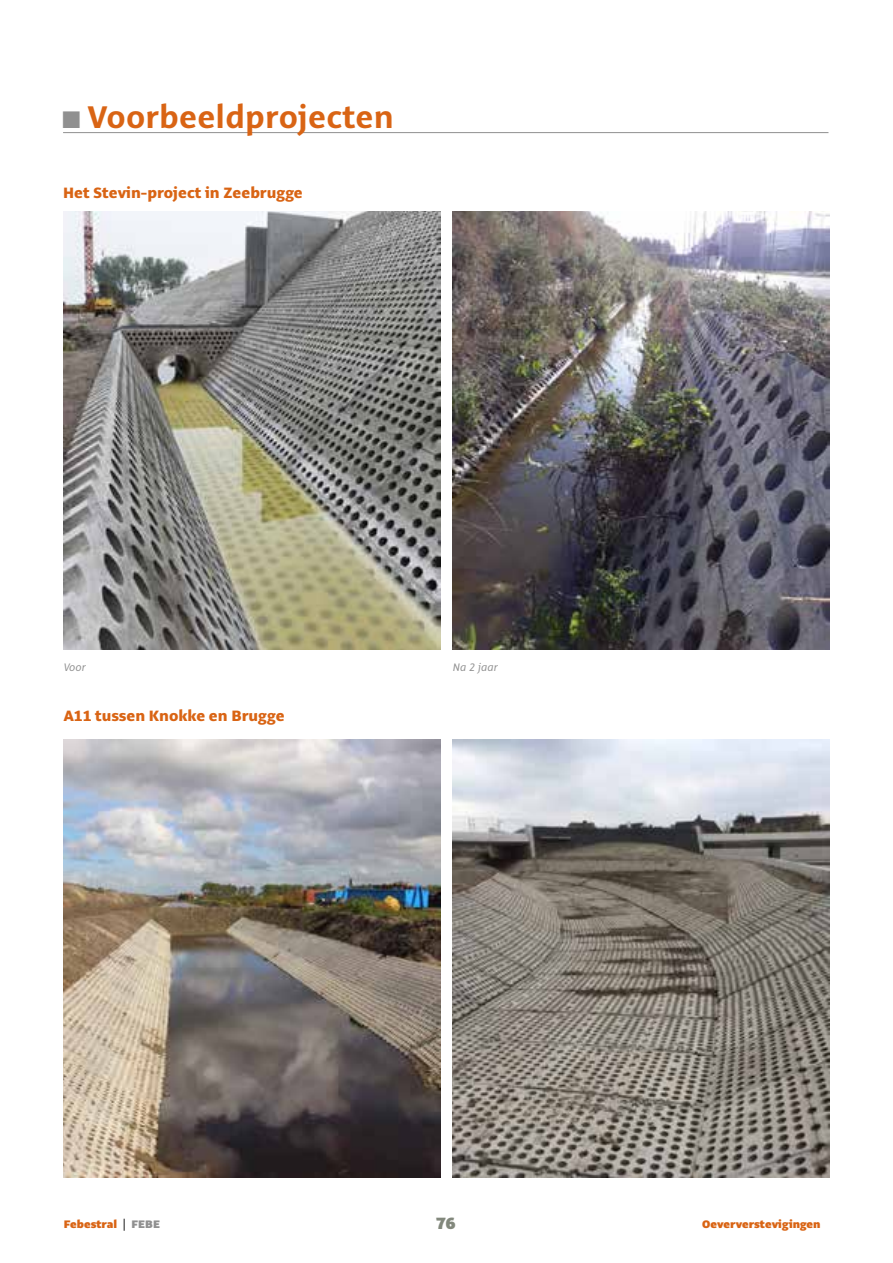
<style>
.page{position:relative;width:893px;height:1263px;background:#fff}
.page>*{position:absolute;margin:0;border:0;box-sizing:border-box;transform-origin:0 0}
.t1{font:700 34.5px "Alto Pro";letter-spacing:.005em;color:#d96414}
.t2{font:900 18px "Alto Pro";color:#82887c}
.t3{font:800 16.5px "Alto Pro";color:#d96414}
.t4{font:900 12px "Alto Pro";color:#d96414}
.t5{font:italic 12px "Alto Pro";color:#909090}
.s1{color:#909090}
.s2{font-weight:400;color:#000}
</style>
<div class="page">
<hr style="left:63px;top:132px;width:765px;height:1px;background:#909090">
<img style="left:453px;top:211px;width:376px;height:438px">
<img style="left:64px;top:211px;width:376px;height:438px">
<img style="left:64px;top:740px;width:376px;height:438px">
<img style="left:453px;top:740px;width:376px;height:438px">
<h1 class="t1" style="left:63px;top:96px;width:332px"><span class="s1">◼</span> Voorbeeldprojecten</h1>
<p class="t3" style="left:63px;top:182px;width:241px">Het Stevin-project in Zeebrugge</p>
<p class="t5" style="left:64px;top:660px;width:23px">Voor</p>
<p class="t5" style="left:453px;top:660px;width:46px">Na 2 jaar</p>
<p class="t3" style="left:64px;top:706px;width:222px">A11 tussen Knokke en Brugge</p>
<p class="t4" style="left:64px;top:1217px;width:98px">Febestral <span class="s2">|</span> <span class="s1">FEBE</span></p>
<p class="t2" style="left:436px;top:1212px;width:21px">76</p>
<p class="t4" style="left:702px;top:1217px;width:120px">Oeververstevigingen</p>
</div>
